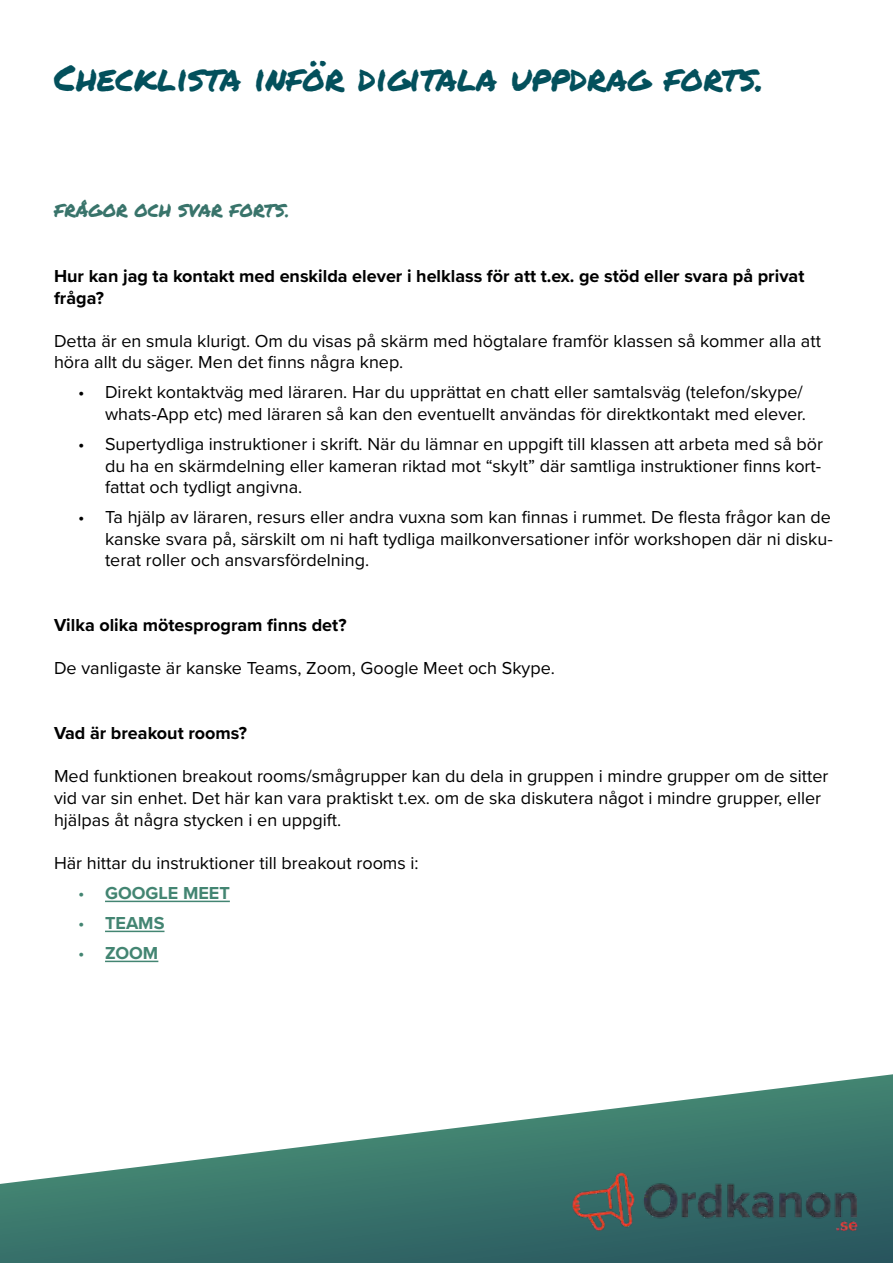
<style>
.page{position:relative;width:893px;height:1263px;background:#fff}
.page>*{position:absolute;margin:0;border:0;box-sizing:border-box;transform-origin:0 0}
.t1{font:36px "Permanent Marker";color:#03505c}
.t2{font:18px/21.6px "Proxima Nova";color:#000}
.t3{font:700 18px/21.6px "Proxima Nova";color:#000}
.t4{font:700 18px "Proxima Nova";color:#438572}
.t5{font:18px "Permanent Marker";color:#39746b}
.s1{font-weight:400}
</style>
<div class="page">
<svg style="left:0;top:1074px;width:893px;height:189px"></svg>
<img style="left:528px;top:1126px;width:365px;height:137px">
<hr style="left:105px;top:901px;width:125px;height:1px;background:#438572">
<hr style="left:105px;top:931px;width:59px;height:1px;background:#438572">
<hr style="left:105px;top:961px;width:53px;height:1px;background:#438572">
<h1 class="t1" style="left:54px;top:51px;width:711px">Checklista inför digitala uppdrag forts.</h1>
<p class="t5" style="left:54px;top:197px;width:237px">FRÅGOR OCH SVAR FORTS.</p>
<p class="t3" style="left:54px;top:265px;width:752px">Hur kan jag ta kontakt med enskilda elever i helklass för att t.ex. ge stöd eller svara på privat fråga?</p>
<p class="t2" style="left:54px;top:329px;width:768px">Detta är en smula klurigt. Om du visas på skärm med högtalare framför klassen så kommer alla att höra allt du säger. Men det finns några knep.</p>
<p class="t2" style="left:78px;top:381px;width:729px;text-align:right">• Direkt kontaktväg med läraren. Har du upprättat en chatt eller samtalsväg (telefon/skype/ whats-App etc) med läraren så kan den eventuellt användas för direktkontakt med elever.</p>
<p class="t2" style="left:105px;top:432px;width:719px;text-align:justify;text-indent:-27px">• Supertydliga instruktioner i skrift. När du lämnar en uppgift till klassen att arbeta med så bör du ha en skärmdelning eller kameran riktad mot “skylt” där samtliga instruktioner finns kort&shy;fattat och tydligt angivna.</p>
<p class="t2" style="left:105px;top:506px;width:729px;text-align:justify;text-indent:-27px">• Ta hjälp av läraren, resurs eller andra vuxna som kan finnas i rummet. De flesta frågor kan de kanske svara på, särskilt om ni haft tydliga mailkonversationer inför workshopen där ni disku&shy;terat roller och ansvarsfördelning.</p>
<p class="t3" style="left:54px;top:614px;width:294px">Vilka olika mötesprogram finns det?</p>
<p class="t2" style="left:54px;top:657px;width:502px">De vanligaste är kanske Teams, Zoom, Google Meet och Skype.</p>
<p class="t3" style="left:54px;top:722px;width:195px">Vad är breakout rooms?</p>
<p class="t2" style="left:54px;top:765px;width:776px">Med funktionen breakout rooms/smågrupper kan du dela in gruppen i mindre grupper om de sitter vid var sin enhet. Det här kan vara praktiskt t.ex. om de ska diskutera något i mindre grupper, eller hjälpas åt några stycken i en uppgift.</p>
<p class="t2" style="left:54px;top:851px;width:366px">Här hittar du instruktioner till breakout rooms i:</p>
<p class="t4" style="left:78px;top:879px;width:153px"><span class="s1">•</span> GOOGLE MEET</p>
<p class="t4" style="left:78px;top:909px;width:88px"><span class="s1">•</span> TEAMS</p>
<p class="t4" style="left:78px;top:939px;width:82px"><span class="s1">•</span> ZOOM</p>
</div>
